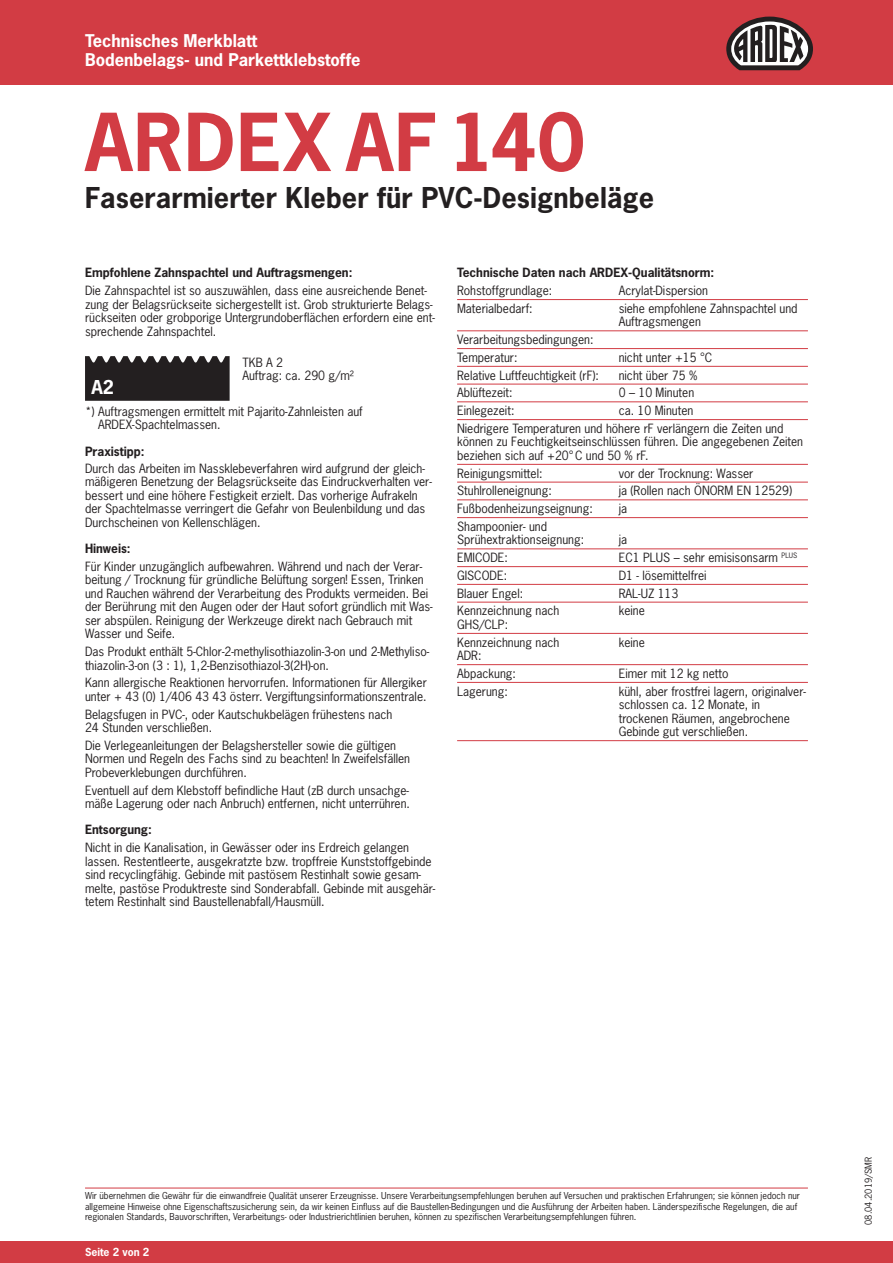
<style>
.page{position:relative;width:893px;height:1263px;background:#fff}
.page>*{position:absolute;margin:0;border:0;box-sizing:border-box;transform-origin:0 0}
.Titel{font:700 75px "News Gothic Std";letter-spacing:.015em;color:#d23c44}
.Untertitel{font:700 27px "News Gothic Std";letter-spacing:.005em;color:#231f20}
.Fliesstext{font:700 18px "News Gothic Std";color:#fff}
.t1{font:700 16.5px "News Gothic Std";color:#fff}
.Fliesstext-2{font:12px/13.5px "News Gothic Std";color:#231f20}
.Technische_Daten{font:12px/13.5px "News Gothic Std";color:#231f20}
.Subheads{font:12px/13.5px "News Gothic Std";color:#231f20}
.Subheads-2{font:700 12px "News Gothic Std";color:#231f20}
.t2{font:700 10.5px "News Gothic Std";color:#fff}
.Fliesstext-3{font:9px/10.5px "News Gothic Std";color:#231f20}
.Norm{font:9px "News Gothic Std";color:#231f20}
</style>
<div class="page">
<div style="left:0;top:0;width:893px;height:85px;background:#d23c44"></div>
<div style="left:0;top:1242px;width:893px;height:21px;background:#d23c44"></div>
<svg style="left:85px;top:356px;width:145px;height:45px;background:#312d2e"></svg>
<hr style="left:457px;top:299px;width:351px;height:1px;background:#d23c44">
<hr style="left:457px;top:330px;width:351px;height:1px;background:#d23c44">
<hr style="left:457px;top:348px;width:351px;height:1px;background:#d23c44">
<hr style="left:457px;top:366px;width:351px;height:1px;background:#d23c44">
<hr style="left:457px;top:384px;width:351px;height:1px;background:#d23c44">
<hr style="left:457px;top:401px;width:351px;height:1px;background:#d23c44">
<hr style="left:457px;top:419px;width:351px;height:1px;background:#d23c44">
<hr style="left:457px;top:464px;width:351px;height:1px;background:#d23c44">
<hr style="left:457px;top:482px;width:351px;height:1px;background:#d23c44">
<hr style="left:457px;top:499px;width:351px;height:1px;background:#d23c44">
<hr style="left:457px;top:517px;width:351px;height:1px;background:#d23c44">
<hr style="left:457px;top:548px;width:351px;height:1px;background:#d23c44">
<hr style="left:457px;top:566px;width:351px;height:1px;background:#d23c44">
<hr style="left:457px;top:584px;width:351px;height:1px;background:#d23c44">
<hr style="left:457px;top:602px;width:351px;height:1px;background:#d23c44">
<hr style="left:457px;top:633px;width:351px;height:1px;background:#d23c44">
<hr style="left:457px;top:664px;width:351px;height:1px;background:#d23c44">
<hr style="left:457px;top:682px;width:351px;height:1px;background:#d23c44">
<hr style="left:457px;top:740px;width:351px;height:1px;background:#d23c44">
<svg style="left:726px;top:17px;width:87px;height:53px"></svg>
<hr style="left:85px;top:1188px;width:723px;height:1px;background:#d23c44">
<p class="t1" style="left:85px;top:30px;width:174px">Technisches Merkblatt</p>
<p class="t1" style="left:85px;top:49px;width:277px">Bodenbelags- und Parkettklebstoffe</p>
<p class="Titel" style="left:85px;top:93px;width:501px">ARDEX AF140</p>
<p class="Untertitel" style="left:85px;top:180px;width:571px">Faserarmierter Kleber für PVC-Designbeläge</p>
<p class="Subheads-2" style="left:85px;top:265px;width:269px">Empfohlene Zahnspachtel und Auftragsmengen:</p>
<p class="Fliesstext-2" style="left:85px;top:284px;width:351px">Die Zahnspachtel ist so auszuwählen, dass eine ausreichende Benet&shy;zung der Belagsrückseite sichergestellt ist. Grob strukturierte Belags&shy;rückseiten oder grobporige Untergrundoberflächen erfordern eine ent&shy;sprechende Zahnspachtel.</p>
<p class="Fliesstext-2" style="left:242px;top:355px;width:113px">TKB A 2<br>Auftrag: ca. 290 g/m²</p>
<p class="Fliesstext-2" style="left:98px;top:404px;width:266px;text-indent:-13px">*) Auftragsmengen ermittelt mit Pajarito-Zahnleisten auf<br>ARDEX-Spachtelmassen.</p>
<p class="Subheads-2" style="left:85px;top:443px;width:61px">Praxistipp:</p>
<p class="Subheads" style="left:85px;top:461px;width:348px">Durch das Arbeiten im Nassklebeverfahren wird aufgrund der gleich&shy;mäßigeren Benetzung der Belagsrückseite das Eindruckverhalten ver&shy;bessert und eine höhere Festigkeit erzielt. Das vorherige Aufrakeln der Spachtelmasse verringert die Gefahr von Beulenbildung und das Durchscheinen von Kellenschlägen.</p>
<p class="Subheads-2" style="left:85px;top:541px;width:47px">Hinweis:</p>
<p class="Fliesstext-2" style="left:85px;top:559px;width:349px">Für Kinder unzugänglich aufbewahren. Während und nach der Verar&shy;beitung / Trocknung für gründliche Belüftung sorgen! Essen, Trinken und Rauchen während der Verarbeitung des Produkts vermeiden. Bei der Berührung mit den Augen oder der Haut sofort gründlich mit Was&shy;ser abspülen. Reinigung der Werkzeuge direkt nach Gebrauch mit Wasser und Seife.</p>
<p class="Fliesstext-2" style="left:85px;top:645px;width:346px">Das Produkt enthält 5-Chlor-2-methylisothiazolin-3-on und 2-Methyliso&shy;thiazolin-3-on (3 : 1), 1,2-Benzisothiazol-3(2H)-on.</p>
<p class="Fliesstext-2" style="left:85px;top:676px;width:343px">Kann allergische Reaktionen hervorrufen. Informationen für Allergiker unter + 43 (0) 1/406 43 43 österr. Vergiftungsinformationszentrale.</p>
<p class="Fliesstext-2" style="left:85px;top:707px;width:309px">Belagsfugen in PVC-, oder Kautschukbelägen frühestens nach<br>24 Stunden verschließen.</p>
<p class="Fliesstext-2" style="left:85px;top:738px;width:327px">Die Verlegeanleitungen der Belagshersteller sowie die gültigen<br>Normen und Regeln des Fachs sind zu beachten! In Zweifelsfällen<br>Probeverklebungen durchführen.</p>
<p class="Fliesstext-2" style="left:85px;top:783px;width:327px">Eventuell auf dem Klebstoff befindliche Haut (zB durch unsachge&shy;mäße Lagerung oder nach Anbruch) entfernen, nicht unterrühren.</p>
<p class="Subheads-2" style="left:85px;top:822px;width:68px">Entsorgung:</p>
<p class="Fliesstext-2" style="left:85px;top:841px;width:352px">Nicht in die Kanalisation, in Gewässer oder ins Erdreich gelangen lassen. Restentleerte, ausgekratzte bzw. tropffreie Kunststoffgebinde sind recyclingfähig. Gebinde mit pastösem Restinhalt sowie gesam&shy;melte, pastöse Produktreste sind Sonderabfall. Gebinde mit ausgehär&shy;tetem Restinhalt sind Baustellenabfall/Hausmüll.</p>
<p class="Fliesstext" style="left:92px;top:375px;width:24px">A2</p>
<p class="Subheads-2" style="left:457px;top:265px;width:259px">Technische Daten nach ARDEX-Qualitätsnorm:</p>
<p class="Technische_Daten" style="left:457px;top:284px;width:97px">Rohstoffgrundlage:</p>
<p class="Technische_Daten" style="left:619px;top:284px;width:91px">Acrylat-Dispersion</p>
<p class="Technische_Daten" style="left:457px;top:301px;width:77px">Materialbedarf:</p>
<p class="Technische_Daten" style="left:619px;top:301px;width:180px">siehe empfohlene Zahnspachtel und<br>Auftragsmengen</p>
<p class="Technische_Daten" style="left:457px;top:333px;width:138px">Verarbeitungsbedingungen:</p>
<p class="Technische_Daten" style="left:457px;top:350px;width:62px">Temperatur:</p>
<p class="Technische_Daten" style="left:619px;top:350px;width:95px">nicht unter +15 °C</p>
<p class="Technische_Daten" style="left:457px;top:368px;width:143px">Relative Luftfeuchtigkeit (rF):</p>
<p class="Technische_Daten" style="left:619px;top:368px;width:80px">nicht über 75 %</p>
<p class="Technische_Daten" style="left:457px;top:386px;width:57px">Ablüftezeit:</p>
<p class="Technische_Daten" style="left:619px;top:386px;width:77px">0 – 10 Minuten</p>
<p class="Technische_Daten" style="left:457px;top:404px;width:59px">Einlegezeit:</p>
<p class="Technische_Daten" style="left:619px;top:404px;width:76px">ca. 10 Minuten</p>
<p class="Technische_Daten" style="left:457px;top:421px;width:347px">Niedrigere Temperaturen und höhere rF verlängern die Zeiten und können zu Feuchtigkeitseinschlüssen führen. Die angegebenen Zeiten beziehen sich auf +20°C und 50 % rF.</p>
<p class="Technische_Daten" style="left:457px;top:466px;width:87px">Reinigungsmittel:</p>
<p class="Technische_Daten" style="left:619px;top:466px;width:136px">vor der Trocknung: Wasser</p>
<p class="Technische_Daten" style="left:457px;top:484px;width:96px">Stuhlrolleneignung:</p>
<p class="Technische_Daten" style="left:619px;top:484px;width:175px">ja (Rollen nach ÖNORM EN 12529)</p>
<p class="Technische_Daten" style="left:457px;top:502px;width:137px">Fußbodenheizungseignung:</p>
<p class="Technische_Daten" style="left:619px;top:502px;width:10px">ja</p>
<p class="Technische_Daten" style="left:457px;top:519px;width:129px">Shampoonier- und<br>Sprühextraktionseignung:</p>
<p class="Technische_Daten" style="left:619px;top:533px;width:10px">ja</p>
<p class="Technische_Daten" style="left:457px;top:551px;width:52px">EMICODE:</p>
<p class="Technische_Daten" style="left:619px;top:551px;width:180px">EC1 PLUS – sehr emisisonsarm <sup>PLUS</sup></p>
<p class="Technische_Daten" style="left:457px;top:568px;width:52px">GISCODE:</p>
<p class="Technische_Daten" style="left:619px;top:568px;width:89px">D1 - lösemittelfrei</p>
<p class="Technische_Daten" style="left:457px;top:586px;width:68px">Blauer Engel:</p>
<p class="Technische_Daten" style="left:619px;top:586px;width:61px">RAL-UZ 113</p>
<p class="Technische_Daten" style="left:457px;top:604px;width:104px">Kennzeichnung nach</p>
<p class="Technische_Daten" style="left:619px;top:604px;width:28px">keine</p>
<p class="Technische_Daten" style="left:457px;top:617px;width:53px">GHS/CLP:</p>
<p class="Technische_Daten" style="left:457px;top:635px;width:104px">Kennzeichnung nach</p>
<p class="Technische_Daten" style="left:619px;top:635px;width:28px">keine</p>
<p class="Technische_Daten" style="left:457px;top:649px;width:26px">ADR:</p>
<p class="Technische_Daten" style="left:457px;top:666px;width:60px">Abpackung:</p>
<p class="Technische_Daten" style="left:619px;top:666px;width:111px">Eimer mit 12 kg netto</p>
<p class="Technische_Daten" style="left:457px;top:684px;width:52px">Lagerung:</p>
<p class="Technische_Daten" style="left:619px;top:684px;width:189px">kühl, aber frostfrei lagern, originalver&shy;schlossen ca. 12 Monate, in trockenen Räumen, angebrochene<br>Gebinde gut verschließen.</p>
<p class="Fliesstext-3" style="left:85px;top:1191px;width:716px">Wir übernehmen die Gewähr für die einwandfreie Qualität unserer Erzeugnisse. Unsere Verarbeitungsempfehlungen beruhen auf Versuchen und praktischen Erfahrungen; sie können jedoch nur allgemeine Hinweise ohne Eigenschaftszusicherung sein, da wir keinen Einfluss auf die Baustellen-Bedingungen und die Ausführung der Arbeiten haben. Länderspezifische Regelungen, die auf regionalen Standards, Bauvorschriften, Verarbeitungs- oder Industrierichtlinien beruhen, können zu spezifischen Verarbeitungsempfehlungen führen.</p>
<p class="t2" style="left:85px;top:1245px;width:66px">Seite 2 von 2</p>
<p class="Norm" style="left:862px;top:1225px;width:69px;rotate:-90deg">08.04.2019/SMR</p>
</div>
